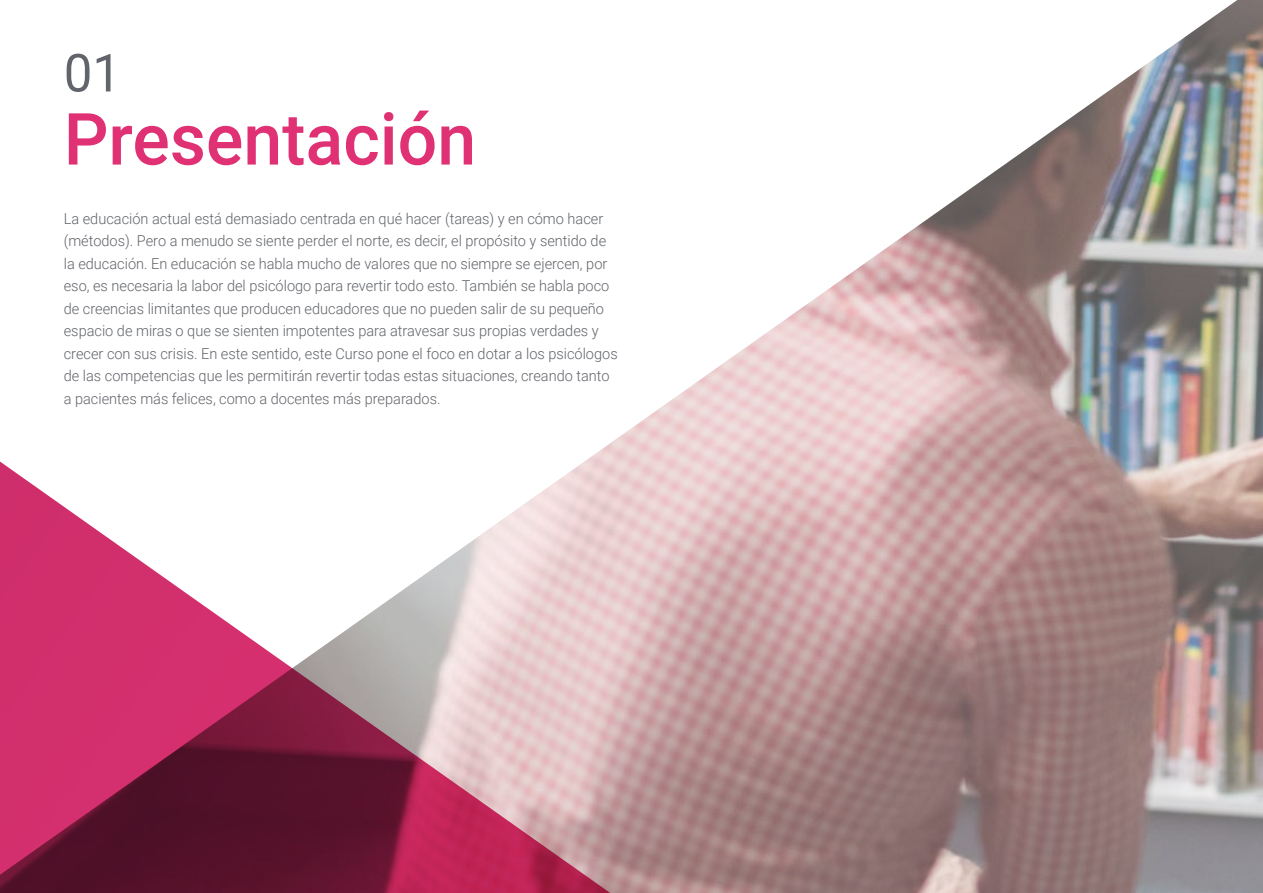
<style>
.page{position:relative;width:1263px;height:893px;background:#fff}
.page>*{position:absolute;margin:0;border:0;box-sizing:border-box;transform-origin:0 0}
.t1{font:500 72px "Roboto";color:#df3174}
.t2{font:52.5px "Roboto";color:#61646a}
.t3{font:300 15px/22.5px "Roboto";color:#61646a}
</style>
<div class="page">
<img style="left:607px;top:0;width:656px;height:893px">
<svg style="left:0;top:446px;width:640px;height:447px"></svg>
<h2 class="t2" style="left:64px;top:36px;width:59px">01</h2>
<h1 class="t1" style="left:64px;top:89px;width:414px">Presentación</h1>
<p class="t3" style="left:64px;top:207px;width:555px">La educación actual está demasiado centrada en qué hacer (tareas) y en cómo hacer (métodos). Pero a menudo se siente perder el norte, es decir, el propósito y sentido de la educación. En educación se habla mucho de valores que no siempre se ejercen, por eso, es necesaria la labor del psicólogo para revertir todo esto. También se habla poco de creencias limitantes que producen educadores que no pueden salir de su pequeño espacio de miras o que se sienten impotentes para atravesar sus propias verdades y crecer con sus crisis. En este sentido, este Curso pone el foco en dotar a los psicólogos de las competencias que les permitirán revertir todas estas situaciones, creando tanto a pacientes más felices, como a docentes más preparados.</p>
</div>
